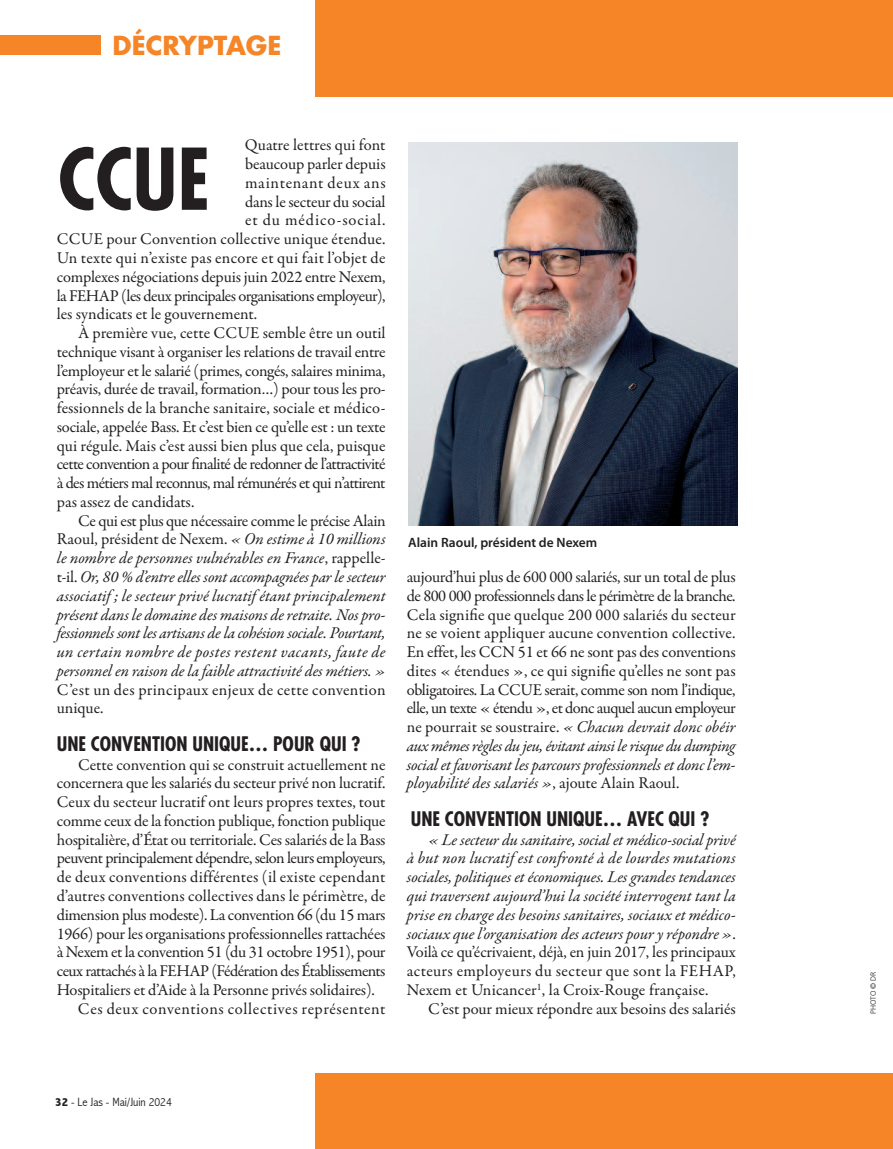
<style>
.page{position:relative;width:893px;height:1149px;background:#fff}
.page>*{position:absolute;margin:0;border:0;box-sizing:border-box;transform-origin:0 0}
.t1{font:700 condensed 82.5px "Futura Std";color:#231f20}
.t2{font:700 25.5px "Futura Std";color:#f58527}
.t3{font:700 condensed 19.5px "Futura Std";color:#231f20}
.t4{font:16.5px/18.8px "Garamond Premr Pro";letter-spacing:-.015em;color:#231f20;text-align:justify}
.t5{font:italic 16.5px/18.8px "Garamond Premr Pro";letter-spacing:-.005em;color:#231f20;text-align:justify}
.t6{font:16.5px "Garamond Premr Pro";letter-spacing:.005em;color:#231f20}
.t7{font:16.5px "Garamond Premr Pro";letter-spacing:-.045em;color:#231f20}
.t8{font:16.5px "Garamond Premr Pro";letter-spacing:-.035em;color:#231f20}
.t9{font:16.5px/18.8px "Garamond Premr Pro";letter-spacing:.02em;color:#231f20}
.t10{font:16.5px "Garamond Premr Pro";letter-spacing:.01em;color:#231f20}
.t11{font:italic 16.5px "Garamond Premr Pro";letter-spacing:-.025em;color:#231f20}
.t12{font:italic 16.5px "Garamond Premr Pro";letter-spacing:.025em;color:#231f20}
.t13{font:16.5px "Garamond Premr Pro";letter-spacing:.035em;color:#231f20}
.t14{font:16.5px "Garamond Premr Pro";letter-spacing:.05em;color:#231f20}
.t15{font:16.5px "Garamond Premr Pro";letter-spacing:.04em;color:#231f20}
.t16{font:600 13.5px "Myriad Pro";color:#231f20}
.t17{font:300 condensed 12px "Abadi";color:#231f20;scale:1.05 1}
.t18{font:300 7.5px "Frutiger";color:#231f20}
.s1{font-style:italic}
.s2{font-style:normal}
.s3{font-weight:800}
</style>
<div class="page">
<div style="left:316px;top:0;width:577px;height:1148px;background:#f58527"></div>
<div style="left:172px;top:97px;width:721px;height:974px;background:#fff"></div>
<div style="left:0;top:35px;width:100px;height:20px;background:#f58527"></div>
<img style="left:408px;top:142px;width:329px;height:383px">
<h2 class="t2" style="left:113px;top:34px;width:170px">DÉCRYPTAGE</h2>
<p class="t4" style="left:245px;top:137px;width:142px">Quatre lettres qui font</p>
<p class="t4" style="left:245px;top:156px;width:142px">beaucoup parler depuis</p>
<p class="t15" style="left:245px;top:176px;width:142px">maintenant deux ans</p>
<p class="t4" style="left:245px;top:193px;width:142px">dans le secteur du social</p>
<p class="t14" style="left:245px;top:213px;width:142px">et du médico-social.</p>
<p class="t10" style="left:57px;top:232px;width:330px">CCUE pour Convention collective unique étendue.</p>
<p class="t9" style="left:57px;top:250px;width:330px">Un texte qui n’existe pas encore et qui fait l’objet de</p>
<p class="t4" style="left:57px;top:268px;width:330px">complexes négociations depuis juin 2022 entre Nexem,</p>
<p class="t8" style="left:57px;top:288px;width:330px">la FEHAP (les deux principales organisations employeur),</p>
<p class="t4" style="left:57px;top:306px;width:202px">les syndicats et le gouvernement.</p>
<p class="t6" style="left:78px;top:326px;width:309px">À première vue, cette CCUE semble être un outil</p>
<p class="t4" style="left:57px;top:343px;width:330px">technique visant à organiser les relations de travail entre</p>
<p class="t4" style="left:57px;top:362px;width:330px">l’employeur et le salarié (primes, congés, salaires minima,</p>
<p class="t4" style="left:57px;top:381px;width:330px">préavis, durée de travail, formation…) pour tous les pro-</p>
<p class="t6" style="left:57px;top:401px;width:330px">fessionnels de la branche sanitaire, sociale et médico-</p>
<p class="t4" style="left:57px;top:418px;width:330px">sociale, appelée Bass. Et c’est bien ce qu’elle est : un texte</p>
<p class="t4" style="left:57px;top:437px;width:330px">qui régule. Mais c’est aussi bien plus que cela, puisque</p>
<p class="t7" style="left:57px;top:457px;width:330px">cette convention a pour finalité de redonner de l’attractivité</p>
<p class="t7" style="left:57px;top:476px;width:330px">à des métiers mal reconnus, mal rémunérés et qui n’attirent</p>
<p class="t4" style="left:57px;top:493px;width:139px">pas assez de candidats.</p>
<p class="t4" style="left:78px;top:512px;width:309px">Ce qui est plus que nécessaire comme le précise Alain</p>
<p class="t4" style="left:57px;top:531px;width:330px">Raoul, président de Nexem. <span class="s1">« On estime à 10 millions</span></p>
<p class="t5" style="left:57px;top:550px;width:330px">le nombre de personnes vulnérables en France<span class="s2">, rappelle-</span></p>
<p class="t5" style="left:57px;top:568px;width:330px"><span class="s2">t-il.</span> Or, 80 % d’entre elles sont accompagnées par le secteur</p>
<p class="t5" style="left:57px;top:587px;width:330px">associatif ; le secteur privé lucratif étant principalement</p>
<p class="t5" style="left:57px;top:606px;width:330px">présent dans le domaine des maisons de retraite. Nos pro-</p>
<p class="t11" style="left:57px;top:626px;width:330px">fessionnels sont les artisans de la cohésion sociale. Pourtant,</p>
<p class="t12" style="left:57px;top:645px;width:330px">un certain nombre de postes restent vacants, faute de</p>
<p class="t5" style="left:57px;top:662px;width:330px">personnel en raison de la faible attractivité des métiers. »</p>
<p class="t9" style="left:57px;top:681px;width:330px">C’est un des principaux enjeux de cette convention unique.</p>
<p class="t3" style="left:57px;top:735px;width:305px">UNE CONVENTION UNIQUE… POUR QUI ?</p>
<p class="t4" style="left:78px;top:756px;width:309px">Cette convention qui se construit actuellement ne</p>
<p class="t4" style="left:57px;top:775px;width:330px">concernera que les salariés du secteur privé non lucratif.</p>
<p class="t4" style="left:57px;top:793px;width:330px">Ceux du secteur lucratif ont leurs propres textes, tout</p>
<p class="t4" style="left:57px;top:812px;width:330px">comme ceux de la fonction publique, fonction publique</p>
<p class="t4" style="left:57px;top:831px;width:330px">hospitalière, d’État ou territoriale. Ces salariés de la Bass</p>
<p class="t4" style="left:57px;top:850px;width:330px">peuvent principalement dépendre, selon leurs employeurs,</p>
<p class="t10" style="left:57px;top:870px;width:330px">de deux conventions différentes (il existe cependant</p>
<p class="t6" style="left:57px;top:888px;width:330px">d’autres conventions collectives dans le périmètre, de</p>
<p class="t4" style="left:57px;top:906px;width:330px">dimension plus modeste). La convention 66 (du 15 mars</p>
<p class="t4" style="left:57px;top:925px;width:330px">1966) pour les organisations professionnelles rattachées</p>
<p class="t4" style="left:57px;top:943px;width:330px">à Nexem et la convention 51 (du 31 octobre 1951), pour</p>
<p class="t8" style="left:57px;top:964px;width:330px">ceux rattachés à la FEHAP (Fédération des Établissements</p>
<p class="t4" style="left:57px;top:981px;width:320px">Hospitaliers et d’Aide à la Personne privés solidaires).</p>
<p class="t13" style="left:78px;top:1001px;width:309px">Ces deux conventions collectives représentent</p>
<h1 class="t1" style="left:58px;top:143px;width:153px">CCUE</h1>
<p class="t16" style="left:408px;top:537px;width:191px">Alain Raoul, président de Nexem</p>
<p class="t4" style="left:407px;top:568px;width:330px">aujourd’hui plus de 600 000 salariés, sur un total de plus de 800 000 professionnels dans le périmètre de la branche.<br>Cela signifie que quelque 200 000 salariés du secteur ne se voient appliquer aucune convention collective.<br>En effet, les CCN 51 et 66 ne sont pas des conventions dites « étendues », ce qui signifie qu’elles ne sont pas obligatoires. La CCUE serait, comme son nom l’indique, elle, un texte « étendu », et donc auquel aucun employeur ne pourrait se soustraire. <span class="s1">« Chacun devrait donc obéir aux mêmes règles du jeu, évitant ainsi le risque du dumping social et favorisant les parcours professionnels et donc l’em&shy;ployabilité des salariés »</span>, ajoute Alain Raoul.</p>
<p class="t3" style="left:411px;top:810px;width:300px">UNE CONVENTION UNIQUE… AVEC QUI ?</p>
<p class="t5" style="left:407px;top:831px;width:330px;text-indent:21px">« Le secteur du sanitaire, social et médico-social privé à but non lucratif est confronté à de lourdes mutations sociales, politiques et économiques. Les grandes tendances qui traversent aujourd’hui la société interrogent tant la prise en charge des besoins sanitaires, sociaux et médico&shy;sociaux que l’organisation des acteurs poury répondre»<span class="s2">.<br>Voilà ce qu’écrivaient, déjà, en juin 2017, les principaux acteurs employeurs du secteur que sont la FEHAP, Nexem et Unicancer</span><sup>1</sup><span class="s2">, la Croix-Rouge française.</span></p>
<p class="t4" style="left:428px;top:1000px;width:309px">C’est pour mieux répondre aux besoins des salariés</p>
<p class="t17" style="left:55px;top:1094px;width:112px"><span class="s3">32</span> - Le Jas - Mai/Juin 2024</p>
<p class="t18" style="left:870px;top:1013px;width:44px;rotate:-90deg">PHOTO © DR</p>
</div>
